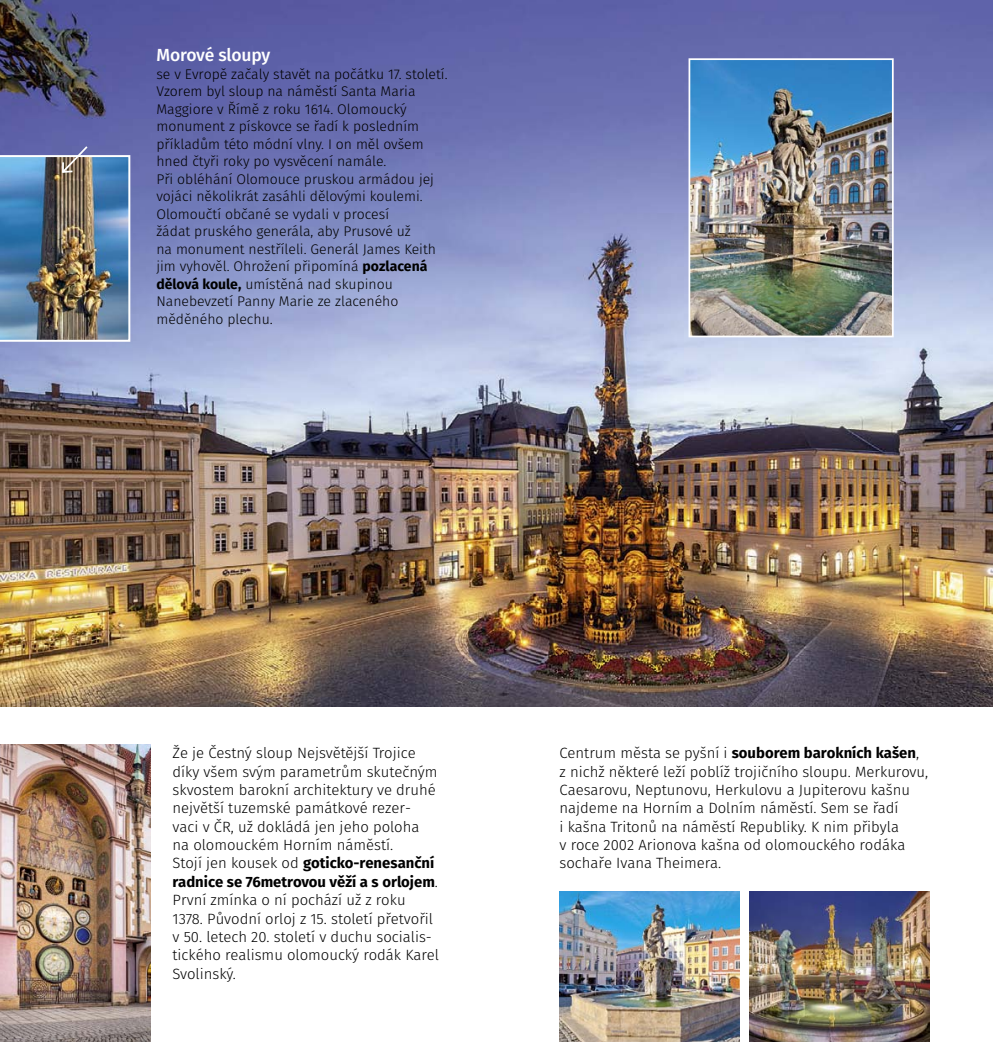
<style>
.page{position:relative;width:993px;height:1042px;background:#fff}
.page>*{position:absolute;margin:0;border:0;box-sizing:border-box;transform-origin:0 0}
.t1{font:500 17.5px "Fira Sans";letter-spacing:-.015em;color:#fff}
.t2{font:300 14.88px/18.4px "Fira Sans";color:#000}
.t3{font:300 14px/17.5px "Fira Sans";color:#000}
.s1{font-weight:700}
.s2{font-size:14.88px}
</style>
<div class="page">
<img style="left:0;top:0;width:992px;height:706px">
<img style="left:0;top:744px;width:150px;height:298px">
<img style="left:559px;top:891px;width:180px;height:151px">
<img style="left:691px;top:61px;width:199px;height:273px">
<div style="left:688px;top:58px;width:205px;height:279px;border:2px solid #fff"></div>
<img style="left:749px;top:891px;width:180px;height:151px">
<img style="left:0;top:144px;width:130px;height:198px">
<p class="t1" style="left:156px;top:41px;width:115px">Morové sloupy</p>
<p class="t3" style="left:156px;top:65px;width:292px">se v Evropě začaly stavět na počátku 17. století.<br>Vzorem byl sloup na náměstí Santa Maria Maggiore v Římě z roku 1614. Olomoucký monument z pískovce se řadí k posledním příkladům této módní vlny. I on měl ovšem hned čtyři roky po vysvěcení namále.<br>Při obléhání Olomouce pruskou armádou jej vojáci několikrát zasáhli dělovými koulemi.<br>Olomoučtí občané se vydali v procesí<br>žádat pruského generála, aby Prusové už<br>na monument nestříleli. Generál James Keith jim vyhověl. Ohrožení připomíná <span class="s1">pozlacená dělová koule,</span> umístěná nad skupinou Nanebevzetí Panny Marie ze zlaceného měděného plechu<span class="s2">.</span></p>
<p class="t2" style="left:172px;top:744px;width:268px">Že je Čestný sloup Nejsvětější Trojice díky všem svým parametrům skutečným skvostem barokní architektury ve druhé největší tuzemské památkové rezer&shy;vaci v ČR, už dokládá jen jeho poloha na olomouckém Horním náměstí.<br>Stojí jen kousek od <span class="s1">goticko-renesanční radnice se 76metrovou věží a s orlojem</span>.<br>První zmínka o ní pochází už z roku 1378. Původní orloj z 15. století přetvořil v 50. letech 20. století v duchu socialis&shy;tického realismu olomoucký rodák Karel Svolinský.</p>
<p class="t2" style="left:559px;top:744px;width:370px">Centrum města se pyšní i <span class="s1">souborem barokních kašen</span>, z nichž některé leží poblíž trojičního sloupu. Merkurovu, Caesarovu, Neptunovu, Herkulovu a Jupiterovu kašnu najdeme na Horním a Dolním náměstí. Sem se řadí<br>i kašna Tritonů na náměstí Republiky. K nim přibyla<br>v roce 2002 Arionova kašna od olomouckého rodáka sochaře Ivana Theimera.</p>
</div>
